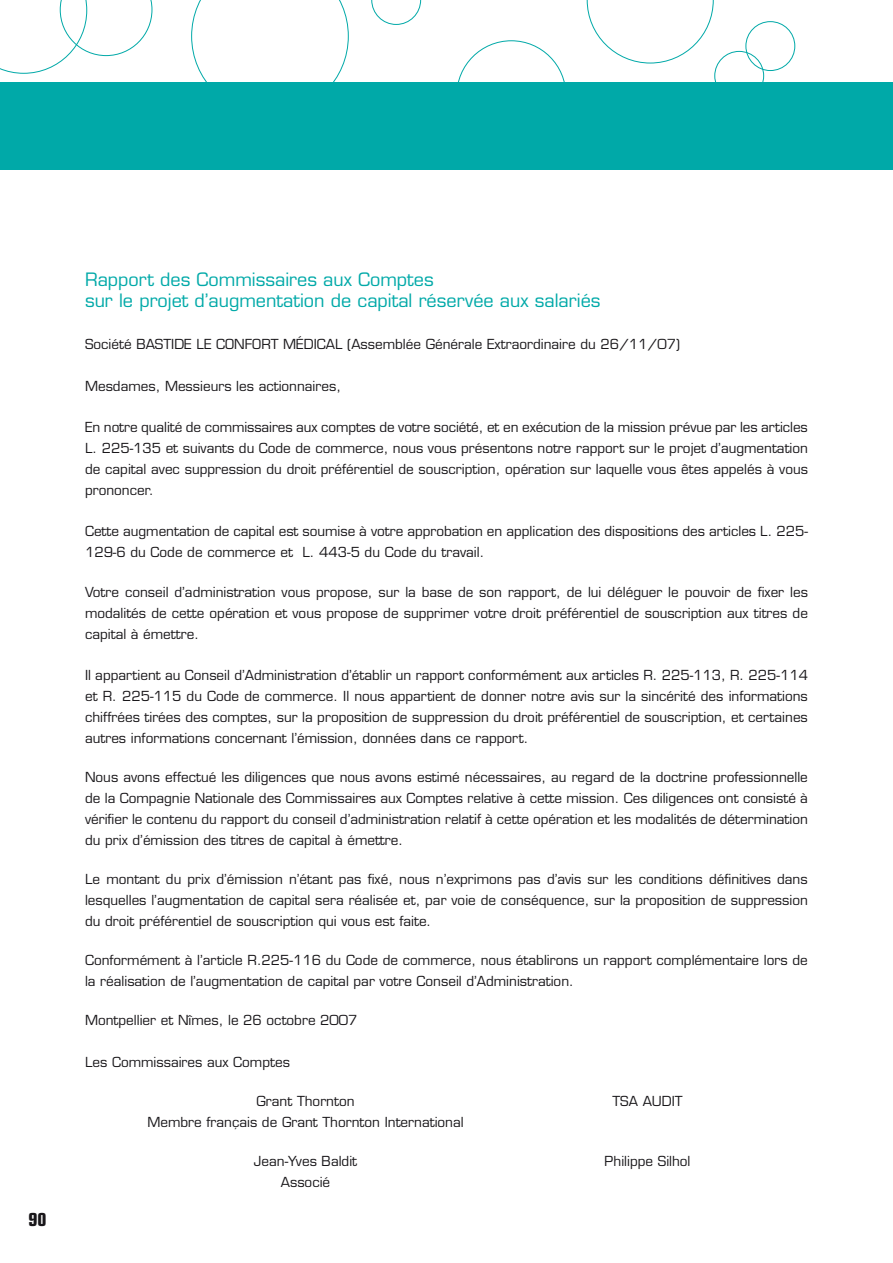
<style>
.page{position:relative;width:893px;height:1263px;background:#fff}
.page>*{position:absolute;margin:0;border:0;box-sizing:border-box;transform-origin:0 0}
.t1{font:18px/21px "Eurostile";color:#00a9a8}
.t2{font:700 condensed 18px "Eurostile";color:#19171a}
.t3{font:13.5px/21px "Eurostile";color:#19171a;text-align:justify}
</style>
<div class="page">
<svg style="left:587px;top:0;width:127px;height:63px"></svg>
<svg style="left:0;top:0;width:152px;height:74px"></svg>
<svg style="left:191px;top:0;width:158px;height:82px"></svg>
<svg style="left:371px;top:0;width:50px;height:25px"></svg>
<div style="left:745px;top:21px;width:50px;height:50px;border:1px solid #00a9a8;border-radius:50%"></div>
<div style="left:0;top:82px;width:893px;height:88px;background:#00a9a8"></div>
<div style="left:714px;top:51px;width:50px;height:50px;border:1px solid #00a9a8;border-radius:50%"></div>
<h1 class="t2" style="left:28px;top:1208px;width:19px">90</h1>
<h1 class="t1" style="left:85px;top:269px;width:517px">Rapport des Commissaires aux Comptes<br>sur le projet d’augmentation de capital réservée aux salariés</h1>
<p class="t3" style="left:85px;top:334px;width:597px">Société BASTIDE LE CONFORT MÉDICAL (Assemblée Générale Extraordinaire du 26/11/07)</p>
<p class="t3" style="left:85px;top:376px;width:257px">Mesdames, Messieurs les actionnaires,</p>
<p class="t3" style="left:85px;top:417px;width:724px">En notre qualité de commissaires aux comptes de votre société, et en exécution de la mission prévue par les articles L. 225-135 et suivants du Code de commerce, nous vous présentons notre rapport sur le projet d’augmentation de capital avec suppression du droit préférentiel de souscription, opération sur laquelle vous êtes appelés à vous prononcer.</p>
<p class="t3" style="left:85px;top:520px;width:724px">Cette augmentation de capital est soumise à votre approbation en application des dispositions des articles L. 225-<br>129-6 du Code de commerce et L. 443-5 du Code du travail.</p>
<p class="t3" style="left:85px;top:582px;width:724px">Votre conseil d’administration vous propose, sur la base de son rapport, de lui déléguer le pouvoir de fixer les modalités de cette opération et vous propose de supprimer votre droit préférentiel de souscription aux titres de capital à émettre.</p>
<p class="t3" style="left:85px;top:664px;width:724px">Il appartient au Conseil d’Administration d’établir un rapport conformément aux articles R. 225-113, R. 225-114 et R. 225-115 du Code de commerce. Il nous appartient de donner notre avis sur la sincérité des informations chiffrées tirées des comptes, sur la proposition de suppression du droit préférentiel de souscription, et certaines autres informations concernant l’émission, données dans ce rapport.</p>
<p class="t3" style="left:85px;top:766px;width:724px">Nous avons effectué les diligences que nous avons estimé nécessaires, au regard de la doctrine professionnelle de la Compagnie Nationale des Commissaires aux Comptes relative à cette mission. Ces diligences ont consisté à vérifier le contenu du rapport du conseil d’administration relatif à cette opération et les modalités de détermination du prix d’émission des titres de capital à émettre.</p>
<p class="t3" style="left:85px;top:868px;width:724px">Le montant du prix d’émission n’étant pas fixé, nous n’exprimons pas d’avis sur les conditions définitives dans lesquelles l’augmentation de capital sera réalisée et, par voie de conséquence, sur la proposition de suppression du droit préférentiel de souscription qui vous est faite.</p>
<p class="t3" style="left:85px;top:949px;width:724px">Conformément à l’article R.225-116 du Code de commerce, nous établirons un rapport complémentaire lors de la réalisation de l’augmentation de capital par votre Conseil d’Administration.</p>
<p class="t3" style="left:85px;top:1009px;width:274px">Montpellier et Nîmes, le 26 octobre 2007</p>
<p class="t3" style="left:85px;top:1051px;width:206px">Les Commissaires aux Comptes</p>
<p class="t3" style="left:256px;top:1090px;width:100px">Grant Thornton</p>
<p class="t3" style="left:612px;top:1090px;width:72px">TSA AUDIT</p>
<p class="t3" style="left:147px;top:1111px;width:318px">Membre français de Grant Thornton International</p>
<p class="t3" style="left:254px;top:1150px;width:105px">Jean-Yves Baldit</p>
<p class="t3" style="left:605px;top:1150px;width:87px">Philippe Silhol</p>
<p class="t3" style="left:281px;top:1171px;width:51px">Associé</p>
</div>
